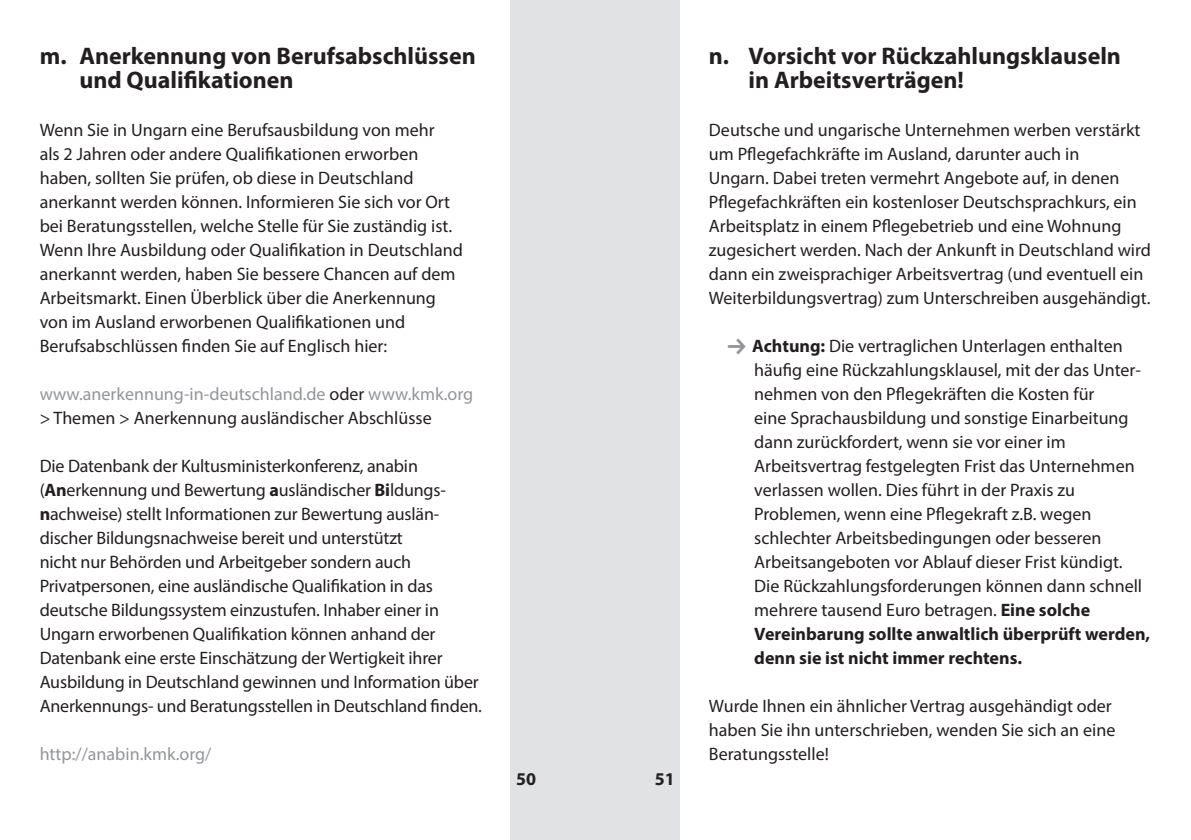
<style>
.page{position:relative;width:1191px;height:840px;background:#fff}
.page>*{position:absolute;margin:0;border:0;box-sizing:border-box;transform-origin:0 0}
.t1{font:700 24px/24px "Myriad Pro";color:#231f20}
.t2{font:18px/24px "Myriad Pro";color:#231f20}
.t3{font:18px "Myriad Pro";color:#939598}
.t4{font:700 18px "Myriad Pro";color:#231f20}
.s1{color:#939598}
.s2{font-weight:700}
</style>
<div class="page">
<div style="left:510px;top:0;width:170px;height:839px;background:#e1e2e4"></div>
<h1 class="t1" style="left:79px;top:43px;width:398px;text-indent:-40px">m. Anerkennung von Berufsabschlüssen und Qualifikationen</h1>
<p class="t2" style="left:40px;top:117px;width:425px">Wenn Sie in Ungarn eine Berufsausbildung von mehr<br>als 2 Jahren oder andere Qualifikationen erworben haben, sollten Sie prüfen, ob diese in Deutschland anerkannt werden können. Informieren Sie sich vor Ort bei Beratungsstellen, welche Stelle für Sie zuständig ist.<br>Wenn Ihre Ausbildung oder Qualifikation in Deutschland anerkannt werden, haben Sie bessere Chancen auf dem Arbeitsmarkt. Einen Überblick über die Anerkennung von im Ausland erworbenen Qualifikationen und Berufsabschlüssen finden Sie auf Englisch hier:</p>
<p class="t2" style="left:40px;top:381px;width:435px"><span class="s1">www.anerkennung-in-deutschland.de</span> oder <span class="s1">www.kmk.org </span>&gt; Themen &gt; Anerkennung ausländischer Abschlüsse</p>
<p class="t2" style="left:40px;top:453px;width:444px">Die Datenbank der Kultusministerkonferenz, anabin (<span class="s2">An</span>erkennung und Bewertung <span class="s2">a</span>usländischer <span class="s2">Bi</span>ldungs&shy;<span class="s2">n</span>achweise) stellt Informationen zur Bewertung auslän&shy;discher Bildungsnachweise bereit und unterstützt<br>nicht nur Behörden und Arbeitgeber sondern auch Privatpersonen, eine ausländische Qualifikation in das deutsche Bildungssystem einzustufen. Inhaber einer in Ungarn erworbenen Qualifikation können anhand der Datenbank eine erste Einschätzung der Wertigkeit ihrer Ausbildung in Deutschland gewinnen und Information über Anerkennungs- und Beratungsstellen in Deutschland finden.</p>
<p class="t3" style="left:40px;top:742px;width:173px">http://anabin.kmk.org/</p>
<p class="t4" style="left:516px;top:766px;width:21px">50</p>
<p class="t4" style="left:655px;top:766px;width:21px">51</p>
<h1 class="t1" style="left:748px;top:43px;width:374px;text-indent:-40px">n. Vorsicht vor Rückzahlungsklauseln in Arbeitsverträgen!</h1>
<p class="t2" style="left:709px;top:117px;width:443px">Deutsche und ungarische Unternehmen werben verstärkt um Pflegefachkräfte im Ausland, darunter auch in<br>Ungarn. Dabei treten vermehrt Angebote auf, in denen Pflegefachkräften ein kostenloser Deutschsprachkurs, ein Arbeitsplatz in einem Pflegebetrieb und eine Wohnung zugesichert werden. Nach der Ankunft in Deutschland wird dann ein zweisprachiger Arbeitsvertrag (und eventuell ein Weiterbildungsvertrag) zum Unterschreiben ausgehändigt.</p>
<p class="t2" style="left:752px;top:333px;width:399px"><span class="s2">Achtung:</span> Die vertraglichen Unterlagen enthalten häufig eine Rückzahlungsklausel, mit der das Unter&shy;nehmen von den Pflegekräften die Kosten für<br>eine Sprachausbildung und sonstige Einarbeitung dann zurückfordert, wenn sie vor einer im Arbeitsvertrag festgelegten Frist das Unternehmen verlassen wollen. Dies führt in der Praxis zu Problemen, wenn eine Pflegekraft z.B. wegen schlechter Arbeitsbedingungen oder besseren Arbeitsangeboten vor Ablauf dieser Frist kündigt.<br>Die Rückzahlungsforderungen können dann schnell mehrere tausend Euro betragen. <span class="s2">Eine solche Vereinbarung sollte anwaltlich überprüft werden, denn sie ist nicht immer rechtens.</span></p>
<p class="t2" style="left:709px;top:693px;width:408px">Wurde Ihnen ein ähnlicher Vertrag ausgehändigt oder haben Sie ihn unterschrieben, wenden Sie sich an eine<br>Beratungsstelle!</p>
</div>
